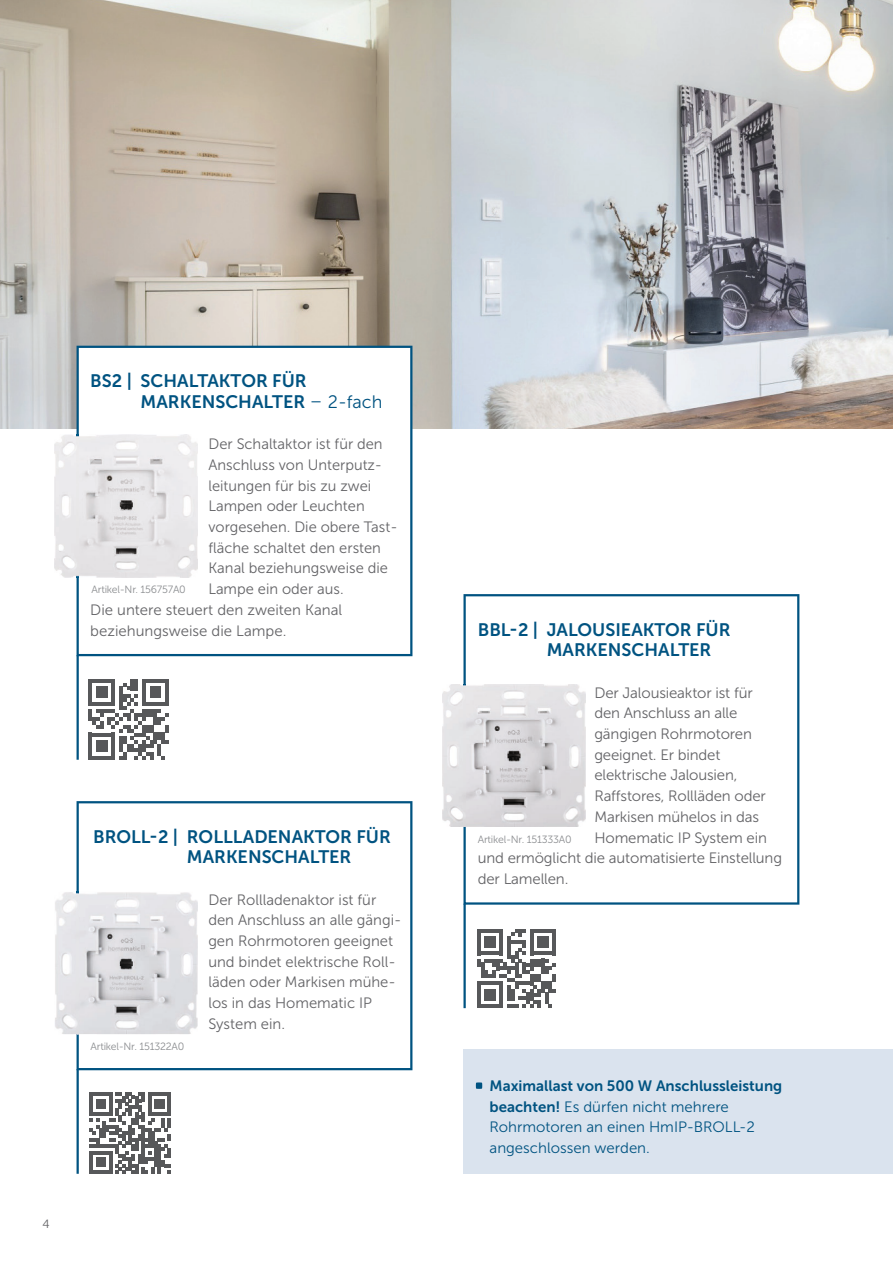
<style>
.page{position:relative;width:893px;height:1263px;background:#fff}
.page>*{position:absolute;margin:0;border:0;box-sizing:border-box;transform-origin:0 0}
.t1{font:18px/20.7px "Museo Sans 700";color:#005381}
.t2{font:15px/20.7px "Museo Sans 300";color:#636366}
.t3{font:15px/20.7px "Museo Sans 300";color:#005381}
.t4{font:15px "Museo Sans 700";color:#005381}
.t5{font:12px "Museo Sans 300";color:#636366}
.t6{font:10.5px "Museo Sans 300";letter-spacing:-.02em;color:#8a8c8f}
.s1{font-family:"Museo Sans 300"}
.s2{font-family:"Museo Sans 700"}
</style>
<div class="page">
<img style="left:0;top:0;width:893px;height:428px">
<svg style="left:88px;top:679px;width:81px;height:80px"></svg>
<svg style="left:477px;top:929px;width:79px;height:79px"></svg>
<svg style="left:77px;top:801px;width:335px;height:269px"></svg>
<svg style="left:463px;top:594px;width:336px;height:311px"></svg>
<img style="left:442px;top:684px;width:144px;height:143px">
<img style="left:55px;top:892px;width:143px;height:142px">
<img style="left:77px;top:892px;width:2px;height:142px">
<svg style="left:77px;top:346px;width:335px;height:310px"></svg>
<img style="left:54px;top:435px;width:144px;height:142px">
<svg style="left:90px;top:1092px;width:81px;height:82px"></svg>
<div style="left:463px;top:1049px;width:430px;height:125px;background:#dae3ee"></div>
<svg style="left:476px;top:1082px;width:6px;height:7px"></svg>
<hr style="left:77px;top:1069px;width:2px;height:105px;background:#005381">
<hr style="left:463px;top:904px;width:3px;height:104px;background:#005381">
<hr style="left:77px;top:655px;width:2px;height:105px;background:#005381">
<p class="t1" style="left:141px;top:370px;width:243px;text-indent:-50px">BS2 | SCHALTAKTOR FÜR<br>MARKENSCHALTER <span class="s1">– 2-fach</span></p>
<p class="t2" style="left:208px;top:434px;width:176px">Der Schaltaktor ist für den</p>
<p class="t2" style="left:208px;top:454px;width:175px">Anschluss von Unterputz-</p>
<p class="t2" style="left:208px;top:475px;width:164px">leitungen für bis zu zwei</p>
<p class="t2" style="left:208px;top:496px;width:158px">Lampen oder Leuchten</p>
<p class="t2" style="left:208px;top:517px;width:191px">vorgesehen. Die obere Tast-</p>
<p class="t2" style="left:208px;top:537px;width:174px">fläche schaltet den ersten</p>
<p class="t2" style="left:208px;top:558px;width:181px">Kanal beziehungsweise die</p>
<p class="t2" style="left:208px;top:579px;width:137px">Lampe ein oder aus.</p>
<p class="t2" style="left:90px;top:599px;width:253px">Die untere steuert den zweiten Kanal</p>
<p class="t2" style="left:90px;top:620px;width:198px">beziehungsweise die Lampe.</p>
<p class="t6" style="left:92px;top:584px;width:96px">Artikel-Nr. 156757A0</p>
<p class="t1" style="left:187px;top:826px;width:206px;text-indent:-94px">BROLL-2 | ROLLLADENAKTOR FÜR<br>MARKENSCHALTER</p>
<p class="t6" style="left:91px;top:1040px;width:95px">Artikel-Nr. 151322A0</p>
<p class="t2" style="left:208px;top:889px;width:195px">Der Rollladenaktor ist für den Anschluss an alle gängi&shy;gen Rohrmotoren geeignet und bindet elektrische Roll&shy;läden oder Markisen mühe&shy;los in das Homematic IP<br>System ein.</p>
<p class="t5" style="left:42px;top:1217px;width:9px">4</p>
<p class="t1" style="left:547px;top:619px;width:185px;text-indent:-69px">BBL-2 | JALOUSIEAKTOR FÜR<br>MARKENSCHALTER</p>
<p class="t2" style="left:594px;top:682px;width:160px">Der Jalousieaktor ist für</p>
<p class="t2" style="left:594px;top:703px;width:145px">den Anschluss an alle</p>
<p class="t2" style="left:594px;top:724px;width:159px">gängigen Rohrmotoren</p>
<p class="t2" style="left:594px;top:744px;width:128px">geeignet. Er bindet</p>
<p class="t2" style="left:594px;top:765px;width:145px">elektrische Jalousien,</p>
<p class="t2" style="left:594px;top:786px;width:173px">Raffstores, Rollläden oder</p>
<p class="t2" style="left:594px;top:806px;width:166px">Markisen mühelos in das</p>
<p class="t2" style="left:594px;top:827px;width:174px">Homematic IP System ein</p>
<p class="t2" style="left:478px;top:848px;width:306px">und ermöglicht die automatisierte Einstellung</p>
<p class="t2" style="left:478px;top:868px;width:92px">der Lamellen.</p>
<p class="t6" style="left:478px;top:833px;width:95px">Artikel-Nr. 151333A0</p>
<p class="t4" style="left:490px;top:1077px;width:294px">Maximallast von 500 W Anschlussleistung</p>
<p class="t3" style="left:490px;top:1096px;width:267px"><span class="s2">beachten!</span> Es dürfen nicht mehrere<br>Rohrmotoren an einen HmIP-BROLL-2 angeschlossen werden.</p>
</div>
